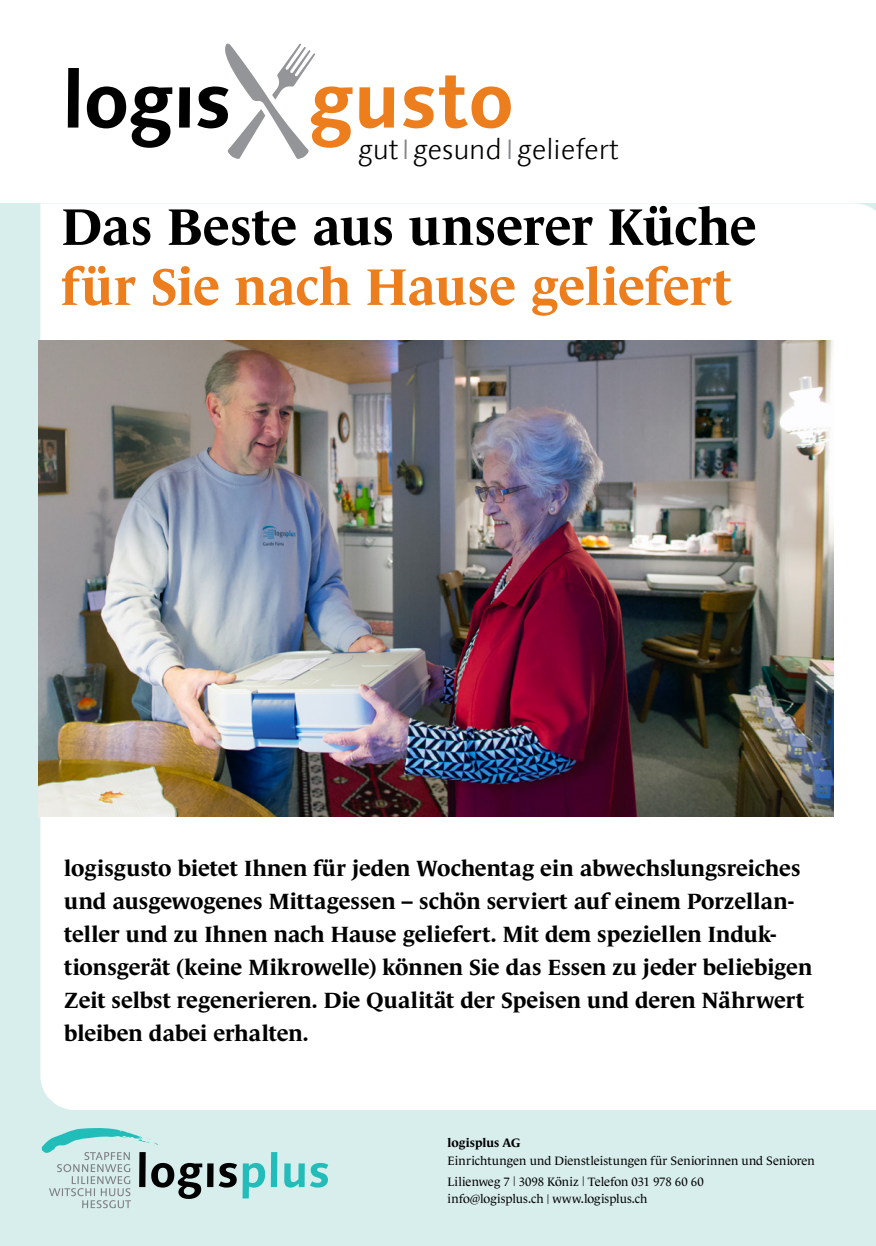
<style>
.page{position:relative;width:876px;height:1246px;background:#fff}
.page>*{position:absolute;margin:0;border:0;box-sizing:border-box;transform-origin:0 0}
.t1{font:700 52.5px "Le Monde Journal Std";color:#ec7e1e}
.t2{font:700 52.5px "Le Monde Journal Std";letter-spacing:.005em;color:#000}
.t3{font:300 28.2px "Linotype Syntax Com";letter-spacing:-.005em;color:#000}
.t4{font:700 22.5px/33px "Le Monde Journal Std";color:#000}
.t5{font:12.3px/21.5px "Le Monde Journal Std";color:#000}
.t6{font:700 12.3px "Le Monde Journal Std";letter-spacing:.005em;color:#000}
.s1{color:#808285}
</style>
<div class="page">
<div style="left:0;top:203px;width:876px;height:1043px;background:#d8eeed"></div>
<div style="left:40px;top:203px;width:836px;height:907px;background:#fff"></div>
<img style="left:39px;top:341px;width:795px;height:475px">
<svg style="left:68px;top:68px;width:11px;height:60px"></svg>
<svg style="left:87px;top:86px;width:85px;height:62px"></svg>
<div style="left:179px;top:87px;width:11px;height:41px;background:#000"></div>
<svg style="left:359px;top:87px;width:35px;height:41px"></svg>
<svg style="left:403px;top:75px;width:108px;height:53px"></svg>
<svg style="left:197px;top:43px;width:156px;height:116px"></svg>
<div style="left:207px;top:1163px;width:7px;height:24px;background:#000"></div>
<svg style="left:219px;top:1163px;width:18px;height:24px"></svg>
<svg style="left:243px;top:1163px;width:22px;height:35px"></svg>
<div style="left:271px;top:1152px;width:6px;height:35px;background:#22bcb9"></div>
<svg style="left:284px;top:1163px;width:44px;height:24px"></svg>
<svg style="left:41px;top:1128px;width:161px;height:80px"></svg>
<p class="t3" style="left:358px;top:132px;width:262px">gut<span class="s1">I</span>gesund<span class="s1">I</span>geliefert</p>
<h1 class="t2" style="left:62px;top:197px;width:696px">Das Beste aus unserer Küche</h1>
<h1 class="t1" style="left:62px;top:257px;width:671px">für Sie nach Hause geliefert</h1>
<p class="t4" style="left:64px;top:851px;width:749px">logisgusto bietet Ihnen für jeden Wochentag ein abwechslungsreiches und ausgewogenes Mittagessen – schön serviert auf einem Porzellan&shy;teller und zu Ihnen nach Hause geliefert. Mit dem speziellen Induk&shy;tionsgerät (keine Mikrowelle) können Sie das Essen zu jeder beliebigen Zeit selbst regenerieren. Die Qualität der Speisen und deren Nährwert bleiben dabei erhalten.</p>
<p class="t6" style="left:448px;top:1136px;width:74px">logisplus AG</p>
<p class="t5" style="left:448px;top:1150px;width:369px">Einrichtungen und Dienstleistungen für Seniorinnen und Senioren<br>Lilienweg 7 <sup>|</sup> 3098 Köniz <sup>|</sup> Telefon 031 978 60 60</p>
<p class="t5" style="left:448px;top:1188px;width:201px">info@logisplus.ch <sup>|</sup> www.logisplus.ch</p>
</div>
